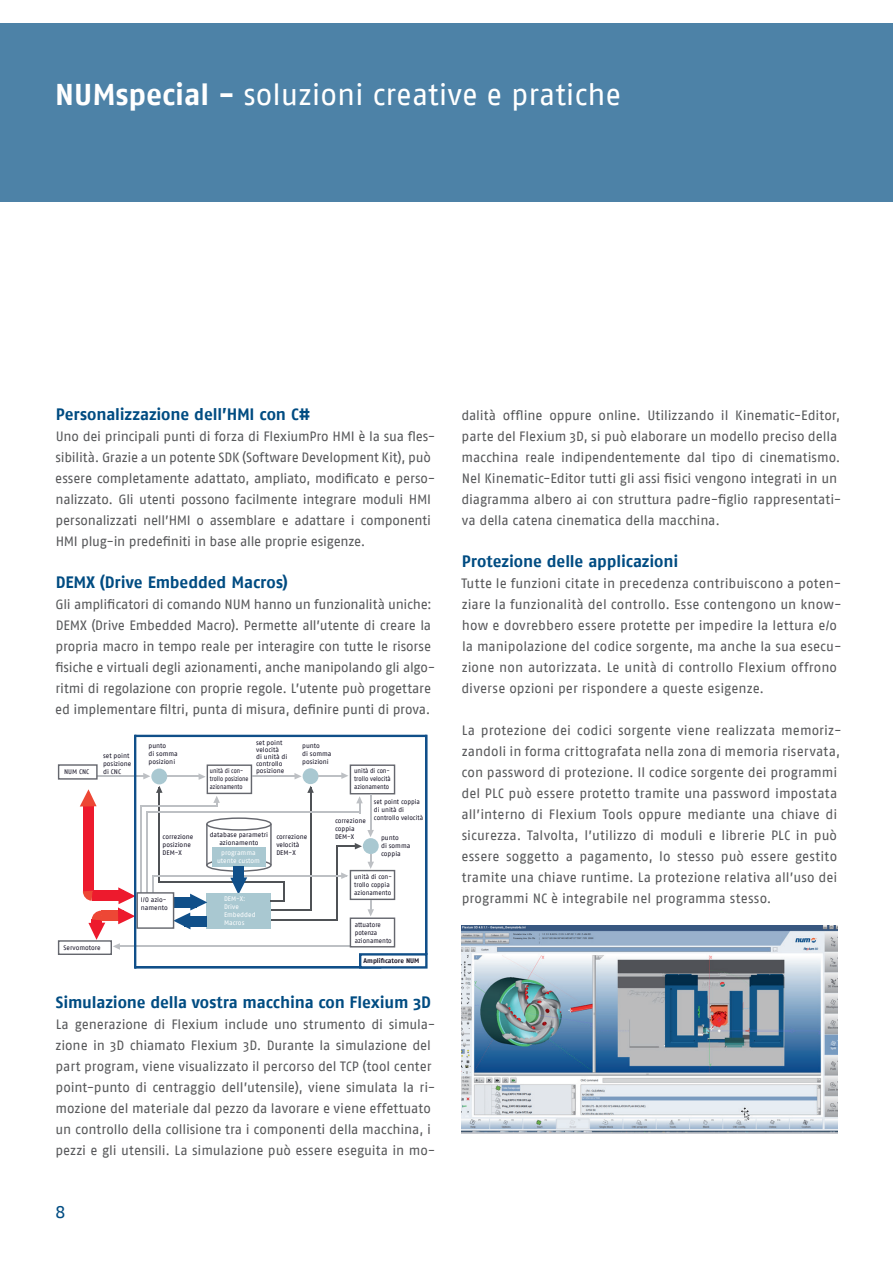
<style>
.page{position:relative;width:893px;height:1263px;background:#fff}
.page>*{position:absolute;margin:0;border:0;box-sizing:border-box;transform-origin:0 0}
.t1{font:30px "Fago No";color:#fff}
.t2{font:18px "Fago No";color:#004c82}
.t3{font:700 16.5px "Fago No";letter-spacing:-.01em;color:#004c82}
.t4{font:13.5px/21px "Fago No";letter-spacing:-.005em;color:#57585a}
.t5{font:6.6px/7.9px "Fago No";color:#151224}
.t6{font:6.6px/7.9px "Fago No";color:#151224;scale:.95 1}
.t7{font:6.6px/7.9px "Fago No";color:#fff;text-align:center}
.t8{font:6.6px/7.9px "Fago No";color:#151224;scale:.96 1}
.t9{font:6.6px/7.9px "Fago No";color:#151224;scale:.84 1}
.t10{font:6.6px/7.9px "Fago No";color:#151224;scale:.9 1}
.t11{font:700 6.6px "Fago No";color:#151224}
.s1{font-weight:700}
</style>
<div class="page">
<div style="left:0;top:23px;width:893px;height:179px;background:#4d82a7"></div>
<hr style="left:147px;top:812px;width:1px;height:81px;background:#bdc0c4">
<hr style="left:159px;top:881px;width:126px;height:2px;background:#4f5256">
<hr style="left:310px;top:787px;width:1px;height:124px;background:#4f5256">
<hr style="left:159px;top:787px;width:1px;height:96px;background:#4f5256">
<hr style="left:118px;top:946px;width:232px;height:1px;background:#bdc0c4">
<div style="left:206px;top:817px;width:66px;height:14px;border:1px solid #65676e;border-radius:50%"></div>
<hr style="left:206px;top:824px;width:2px;height:42px;background:#65676e">
<hr style="left:270px;top:824px;width:2px;height:41px;background:#65676e">
<div style="left:206px;top:859px;width:66px;height:13px;border:1px solid #65676e;border-radius:50%"></div>
<div style="left:212px;top:847px;width:54px;height:20px;background:#a9c8d1"></div>
<svg style="left:230px;top:877px;width:17px;height:17px"></svg>
<div style="left:207px;top:894px;width:64px;height:35px;background:#a9c8d1"></div>
<svg style="left:174px;top:894px;width:33px;height:35px"></svg>
<div style="left:58px;top:940px;width:54px;height:15px;border:1px solid #65676e"></div>
<div style="left:83px;top:804px;width:10px;height:88px;background:#ed1a2d"></div>
<svg style="left:80px;top:789px;width:17px;height:17px"></svg>
<div style="left:350px;top:917px;width:45px;height:30px;border:1px solid #65676e"></div>
<div style="left:350px;top:870px;width:45px;height:30px;border:1px solid #65676e"></div>
<div style="left:350px;top:764px;width:45px;height:30px;border:1px solid #65676e"></div>
<div style="left:207px;top:764px;width:45px;height:30px;border:1px solid #65676e"></div>
<div style="left:151px;top:768px;width:16px;height:16px;background:#a9c8d1;border-radius:50%"></div>
<div style="left:303px;top:768px;width:15px;height:16px;background:#a9c8d1;border-radius:50%"></div>
<div style="left:363px;top:838px;width:16px;height:16px;background:#a9c8d1;border-radius:50%"></div>
<svg style="left:270px;top:883px;width:15px;height:18px"></svg>
<hr style="left:271px;top:910px;width:39px;height:1px;background:#4f5256">
<hr style="left:271px;top:919px;width:65px;height:1px;background:#4f5256">
<hr style="left:336px;top:846px;width:2px;height:74px;background:#4f5256">
<hr style="left:336px;top:845px;width:21px;height:2px;background:#4f5256">
<svg style="left:156px;top:786px;width:7px;height:7px"></svg>
<svg style="left:307px;top:786px;width:7px;height:7px"></svg>
<hr style="left:153px;top:875px;width:193px;height:1px;background:#bdc0c4">
<svg style="left:152px;top:875px;width:2px;height:17px"></svg>
<svg style="left:341px;top:872px;width:7px;height:7px"></svg>
<div style="left:234px;top:866px;width:10px;height:14px;background:#104f89"></div>
<hr style="left:140px;top:805px;width:2px;height:88px;background:#bdc0c4">
<hr style="left:141px;top:805px;width:76px;height:2px;background:#bdc0c4">
<hr style="left:147px;top:812px;width:213px;height:1px;background:#bdc0c4">
<div style="left:136px;top:892px;width:38px;height:37px;border:1px solid #65676e"></div>
<svg style="left:356px;top:796px;width:7px;height:17px"></svg>
<svg style="left:213px;top:796px;width:7px;height:10px"></svg>
<hr style="left:318px;top:775px;width:26px;height:2px;background:#bdc0c4">
<hr style="left:252px;top:775px;width:42px;height:2px;background:#bdc0c4">
<hr style="left:167px;top:776px;width:31px;height:1px;background:#bdc0c4">
<hr style="left:97px;top:775px;width:47px;height:2px;background:#bdc0c4">
<svg style="left:341px;top:772px;width:7px;height:7px"></svg>
<svg style="left:294px;top:773px;width:8px;height:6px"></svg>
<svg style="left:198px;top:773px;width:8px;height:7px"></svg>
<svg style="left:143px;top:773px;width:7px;height:6px"></svg>
<hr style="left:370px;top:794px;width:1px;height:39px;background:#bdc0c4">
<svg style="left:355px;top:843px;width:19px;height:26px"></svg>
<svg style="left:367px;top:830px;width:7px;height:7px"></svg>
<svg style="left:367px;top:900px;width:7px;height:16px"></svg>
<div style="left:135px;top:966px;width:246px;height:2px;border:1px solid #104f89"></div>
<svg style="left:78px;top:881px;width:56px;height:69px"></svg>
<div style="left:359px;top:953px;width:69px;height:15px;border:2px solid #104f89"></div>
<div style="left:135px;top:735px;width:292px;height:2px;border:1px solid #104f89"></div>
<div style="left:425px;top:735px;width:2px;height:220px;border:1px solid #104f89"></div>
<div style="left:134px;top:735px;width:2px;height:234px;border:1px solid #104f89"></div>
<div style="left:58px;top:764px;width:40px;height:16px;border:1px solid #65676e"></div>
<img style="left:461px;top:925px;width:377px;height:208px">
<h1 class="t1" style="left:55px;top:78px;width:568px"><span class="s1">NUMspecial -</span> soluzioni creative e pratiche</h1>
<p class="t3" style="left:56px;top:405px;width:256px">Personalizzazione dell’HMI con C#</p>
<p class="t4" style="left:55px;top:426px;width:382px">Uno dei principali punti di forza di FlexiumPro HMI è la sua fles&shy;sibilità. Grazie a un potente SDK (Software Development Kit), può essere completamente adattato, ampliato, modificato e perso&shy;nalizzato. Gli utenti possono facilmente integrare moduli HMI personalizzati nell’HMI o assemblare e adattare i componenti HMI plug-in predefiniti in base alle proprie esigenze.</p>
<p class="t3" style="left:56px;top:573px;width:234px">DEMX (Drive Embedded Macros)</p>
<p class="t4" style="left:55px;top:594px;width:382px">Gli amplificatori di comando NUM hanno un funzionalità uniche:<br>DEMX (Drive Embedded Macro). Permette all’utente di creare la propria macro in tempo reale per interagire con tutte le risorse fisiche e virtuali degli azionamenti, anche manipolando gli algo&shy;ritmi di regolazione con proprie regole. L’utente può progettare ed implementare filtri, punta di misura, definire punti di prova.</p>
<p class="t5" style="left:64px;top:768px;width:27px">NUM CNC</p>
<p class="t5" style="left:103px;top:752px;width:30px">set point posizione di CNC</p>
<p class="t5" style="left:149px;top:742px;width:31px">punto<br>di somma posizioni</p>
<p class="t5" style="left:256px;top:739px;width:33px;line-height:7.2px">set point velocità<br>di unità di controllo posizione</p>
<p class="t9" style="left:210px;top:767px;width:48px">unità di con&shy;trollo posizione azionamento</p>
<p class="t5" style="left:302px;top:742px;width:31px">punto<br>di somma posizioni</p>
<p class="t10" style="left:354px;top:767px;width:42px">unità di con&shy;trollo velocità azionamento</p>
<p class="t5" style="left:163px;top:833px;width:32px">correzione posizione<br>DEM-X</p>
<p class="t5" style="left:141px;top:895px;width:28px">I/O azio&shy;namento</p>
<p class="t5" style="left:210px;top:830px;width:60px;text-align:center">database parametri azionamento</p>
<p class="t7" style="left:217px;top:848px;width:44px">programma utente custom</p>
<p class="t7" style="left:224px;top:895px;width:33px;text-align:left">DEM-X:<br>Drive<br>Embedded<br>Macros</p>
<p class="t5" style="left:276px;top:833px;width:32px">correzione velocità<br>DEM-X</p>
<p class="t5" style="left:335px;top:817px;width:32px">correzione coppia<br>DEM-X</p>
<p class="t8" style="left:374px;top:798px;width:53px">set point coppia di unità di controllo velocità</p>
<p class="t5" style="left:381px;top:833px;width:31px">punto<br>di somma coppia</p>
<p class="t6" style="left:354px;top:872px;width:41px">unità di con&shy;trollo coppia azionamento</p>
<p class="t6" style="left:355px;top:920px;width:41px">attuatore potenza azionamento</p>
<p class="t5" style="left:64px;top:943px;width:39px">Servomotore</p>
<p class="t11" style="left:363px;top:956px;width:57px">Amplificatore NUM</p>
<p class="t3" style="left:56px;top:993px;width:377px">Simulazione della vostra macchina con Flexium 3D</p>
<p class="t4" style="left:56px;top:1014px;width:381px">La generazione di Flexium include uno strumento di simula&shy;zione in 3D chiamato Flexium 3D. Durante la simulazione del part program, viene visualizzato il percorso del TCP (tool center point-punto di centraggio dell’utensile), viene simulata la ri&shy;mozione del materiale dal pezzo da lavorare e viene effettuato un controllo della collisione tra i componenti della macchina, i pezzi e gli utensili. La simulazione può essere eseguita in mo-</p>
<h2 class="t2" style="left:55px;top:1202px;width:12px">8</h2>
<p class="t4" style="left:461px;top:405px;width:382px">dalità offline oppure online. Utilizzando il Kinematic-Editor, parte del Flexium 3D, si può elaborare un modello preciso della macchina reale indipendentemente dal tipo di cinematismo.<br>Nel Kinematic-Editor tutti gli assi fisici vengono integrati in un diagramma albero ai con struttura padre-figlio rappresentati&shy;va della catena cinematica della macchina.</p>
<p class="t3" style="left:462px;top:552px;width:218px">Protezione delle applicazioni</p>
<p class="t4" style="left:461px;top:573px;width:382px">Tutte le funzioni citate in precedenza contribuiscono a poten&shy;ziare la funzionalità del controllo. Esse contengono un know&shy;how e dovrebbero essere protette per impedire la lettura e/o la manipolazione del codice sorgente, ma anche la sua esecu&shy;zione non autorizzata. Le unità di controllo Flexium offrono diverse opzioni per rispondere a queste esigenze.</p>
<p class="t4" style="left:461px;top:720px;width:382px">La protezione dei codici sorgente viene realizzata memoriz&shy;zandoli in forma crittografata nella zona di memoria riservata, con password di protezione. Il codice sorgente dei programmi del PLC può essere protetto tramite una password impostata all’interno di Flexium Tools oppure mediante una chiave di sicurezza. Talvolta, l’utilizzo di moduli e librerie PLC in può essere soggetto a pagamento, lo stesso può essere gestito tramite una chiave runtime. La protezione relativa all’uso dei programmi NC è integrabile nel programma stesso.</p>
</div>
